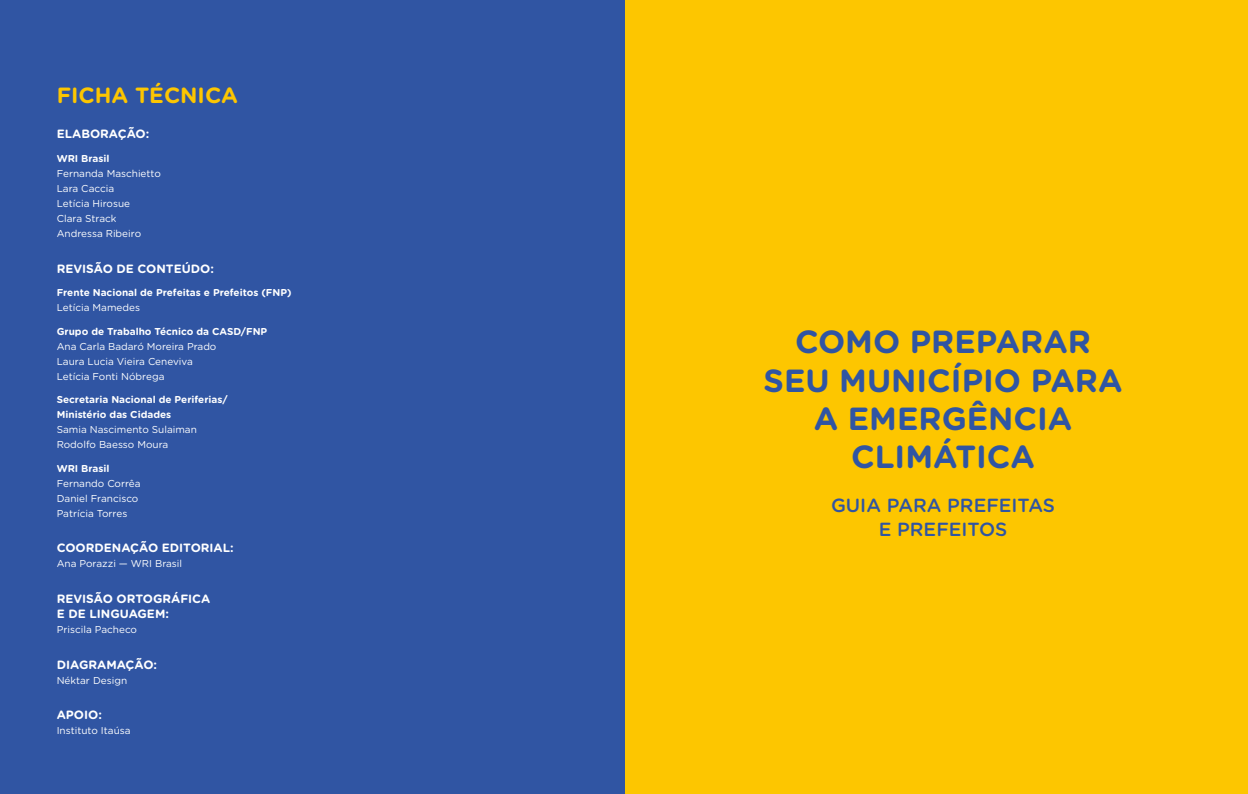
<style>
.page{position:relative;width:1248px;height:794px;background:#fff}
.page>*{position:absolute;margin:0;border:0;box-sizing:border-box;transform-origin:0 0}
.t1{font:700 32px/38.4px "Gotham Rounded";color:#3055a3;text-align:center}
.t2{font:700 22px "Gotham Rounded";color:#fdc600}
.t3{font:500 19px/24px "Gotham Rnd";color:#3055a3;text-align:center}
.t4{font:700 12px/15px "Gotham Rounded";color:#fff}
.t5{font:10px/15px "Gotham Rounded";color:#fff}
.t6{font:700 10px/15px "Gotham Rounded";color:#fff}
</style>
<div class="page">
<div style="left:624px;top:0;width:623px;height:794px;background:#fdc600"></div>
<div style="left:0;top:0;width:624px;height:794px;background:#3055a3"></div>
<h2 class="t2" style="left:57px;top:79px;width:183px">FICHA TÉCNICA</h2>
<p class="t4" style="left:57px;top:126px;width:94px">ELABORAÇÃO:</p>
<p class="t6" style="left:57px;top:150px;width:54px">WRI Brasil</p>
<p class="t5" style="left:57px;top:165px;width:106px">Fernanda Maschietto<br>Lara Caccia<br>Letícia Hirosue<br>Clara Strack<br>Andressa Ribeiro</p>
<p class="t4" style="left:57px;top:260px;width:159px">REVISÃO DE CONTEÚDO:</p>
<p class="t6" style="left:57px;top:285px;width:236px">Frente Nacional de Prefeitas e Prefeitos (FNP)</p>
<p class="t5" style="left:57px;top:300px;width:85px">Letícia Mamedes</p>
<p class="t6" style="left:57px;top:323px;width:212px">Grupo de Trabalho Técnico da CASD/FNP</p>
<p class="t5" style="left:57px;top:338px;width:161px">Ana Carla Badaró Moreira Prado<br>Laura Lucia Vieira Ceneviva<br>Letícia Fonti Nóbrega</p>
<p class="t6" style="left:57px;top:392px;width:173px">Secretaria Nacional de Periferias/<br>Ministério das Cidades</p>
<p class="t5" style="left:57px;top:422px;width:142px">Samia Nascimento Sulaiman<br>Rodolfo Baesso Moura</p>
<p class="t6" style="left:57px;top:460px;width:54px">WRI Brasil</p>
<p class="t5" style="left:57px;top:475px;width:85px">Fernando Corrêa<br>Daniel Francisco<br>Patrícia Torres</p>
<p class="t4" style="left:57px;top:540px;width:178px">COORDENAÇÃO EDITORIAL:</p>
<p class="t5" style="left:57px;top:556px;width:127px">Ana Porazzi — WRI Brasil</p>
<p class="t4" style="left:57px;top:591px;width:155px">REVISÃO ORTOGRÁFICA<br>E DE LINGUAGEM:</p>
<p class="t5" style="left:57px;top:621px;width:82px">Priscila Pacheco</p>
<p class="t4" style="left:57px;top:656px;width:102px">DIAGRAMAÇÃO:</p>
<p class="t5" style="left:57px;top:672px;width:72px">Néktar Design</p>
<p class="t4" style="left:57px;top:707px;width:47px">APOIO:</p>
<p class="t5" style="left:57px;top:723px;width:75px">Instituto Itaúsa</p>
<h1 class="t1" style="left:763px;top:321px;width:360px">COMO PREPARAR<br>SEU MUNICÍPIO PARA<br>A EMERGÊNCIA<br>CLIMÁTICA</h1>
<h3 class="t3" style="left:831px;top:492px;width:225px">GUIA PARA PREFEITAS<br>E PREFEITOS</h3>
</div>
